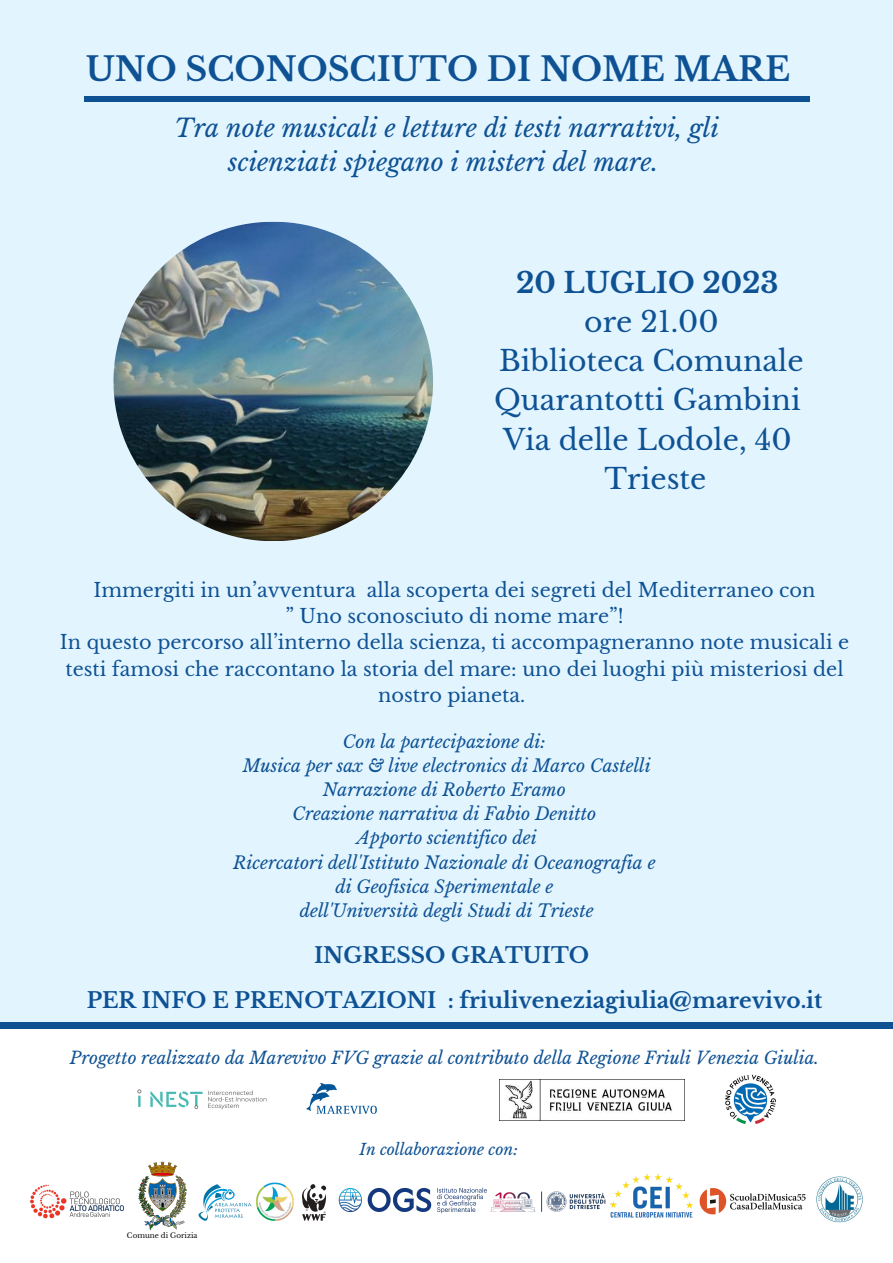
<style>
.page{position:relative;width:893px;height:1263px;background:#e2f5ff}
.page>*{position:absolute;margin:0;border:0;box-sizing:border-box;transform-origin:0 0}
.t1{font:700 32.92px "Libre Baskerville";color:#0f5294}
.t2{font:28.35px "Libre Baskerville";color:#0f5294}
.t3{font:700 28.35px "Libre Baskerville";color:#0f5294}
.t4{font:italic 24.83px/34.3px "Libre Baskerville";color:#0f5294;text-align:center}
.t5{font:700 21.6px "Libre Baskerville";color:#0f5294}
.t6{font:19.27px/26.5px "Libre Baskerville";color:#0f5294}
.t7{font:italic 17.48px "Libre Baskerville";color:#0f5294}
.t8{font:italic 17.02px "Libre Baskerville";color:#0f5294}
.t9{font:italic 15.52px "Libre Baskerville";color:#0f5294}
.t10{font:7.2px "Libre Baskerville";color:#080808}
</style>
<div class="page">
<div style="left:0;top:1025px;width:893px;height:238px;background:#fff"></div>
<div style="left:0;top:1022px;width:893px;height:6px;background:#0f5294"></div>
<img style="left:205px;top:1182px;width:122px;height:39px">
<img style="left:338px;top:1187px;width:149px;height:27px">
<img style="left:500px;top:1079px;width:185px;height:41px">
<div style="left:84px;top:97px;width:725px;height:5px;background:#0f5294"></div>
<img style="left:306px;top:1083px;width:71px;height:31px">
<img style="left:699px;top:1188px;width:107px;height:27px">
<img style="left:610px;top:1174px;width:83px;height:44px">
<img style="left:30px;top:1184px;width:90px;height:35px">
<img style="left:120px;top:1161px;width:85px;height:70px">
<img style="left:816px;top:1176px;width:47px;height:47px">
<img style="left:113px;top:222px;width:320px;height:319px;border-radius:50%">
<img style="left:725px;top:1074px;width:51px;height:50px">
<img style="left:490px;top:1191px;width:116px;height:21px">
<img style="left:137px;top:1089px;width:130px;height:20px">
<p class="t1" style="left:86px;top:49px;width:706px">UNO SCONOSCIUTO DI NOME MARE</p>
<p class="t4" style="left:174px;top:111px;width:546px">Tra note musicali e letture di testi narrativi, gli scienziati spiegano i misteri del mare.</p>
<p class="t3" style="left:516px;top:266px;width:264px">20 LUGLIO 2023</p>
<p class="t2" style="left:584px;top:305px;width:136px">ore 21.00</p>
<p class="t2" style="left:499px;top:344px;width:306px">Biblioteca Comunale</p>
<p class="t2" style="left:494px;top:383px;width:308px">Quarantotti Gambini</p>
<p class="t2" style="left:503px;top:422px;width:290px">Via delle Lodole, 40</p>
<p class="t2" style="left:604px;top:461px;width:103px">Trieste</p>
<p class="t6" style="left:93px;top:576px;width:723px">Immergiti in un’avventura alla scoperta dei segreti del Mediterraneo con</p>
<p class="t6" style="left:285px;top:603px;width:340px">” Uno sconosciuto di nome mare”!</p>
<p class="t6" style="left:60px;top:629px;width:791px">In questo percorso all’interno della scienza, ti accompagneranno note musicali e testi famosi che raccontano la storia del mare: uno dei luoghi più misteriosi del</p>
<p class="t6" style="left:378px;top:682px;width:148px">nostro pianeta.</p>
<p class="t7" style="left:343px;top:731px;width:204px">Con la partecipazione di:</p>
<p class="t7" style="left:243px;top:755px;width:409px">Musica per sax &amp; live electronics di Marco Castelli</p>
<p class="t7" style="left:323px;top:779px;width:245px">Narrazione di Roberto Eramo</p>
<p class="t7" style="left:292px;top:803px;width:305px">Creazione narrativa di Fabio Denitto</p>
<p class="t7" style="left:357px;top:827px;width:181px">Apporto scientifico dei</p>
<p class="t7" style="left:233px;top:852px;width:424px">Ricercatori dell'Istituto Nazionale di Oceanografia e</p>
<p class="t7" style="left:335px;top:876px;width:220px">di Geofisica Sperimentale e</p>
<p class="t7" style="left:300px;top:900px;width:296px">dell'Università degli Studi di Trieste</p>
<p class="t5" style="left:314px;top:942px;width:277px">INGRESSO GRATUITO</p>
<p class="t5" style="left:87px;top:987px;width:737px">PER INFO E PRENOTAZIONI : friuliveneziagiulia@marevivo.it</p>
<p class="t8" style="left:70px;top:1047px;width:750px">Progetto realizzato da Marevivo FVG grazie al contributo della Regione Friuli Venezia Giulia.</p>
<p class="t10" style="left:127px;top:1230px;width:72px">Comune di Gorizia</p>
<p class="t9" style="left:359px;top:1139px;width:160px">In collaborazione con:</p>
</div>
